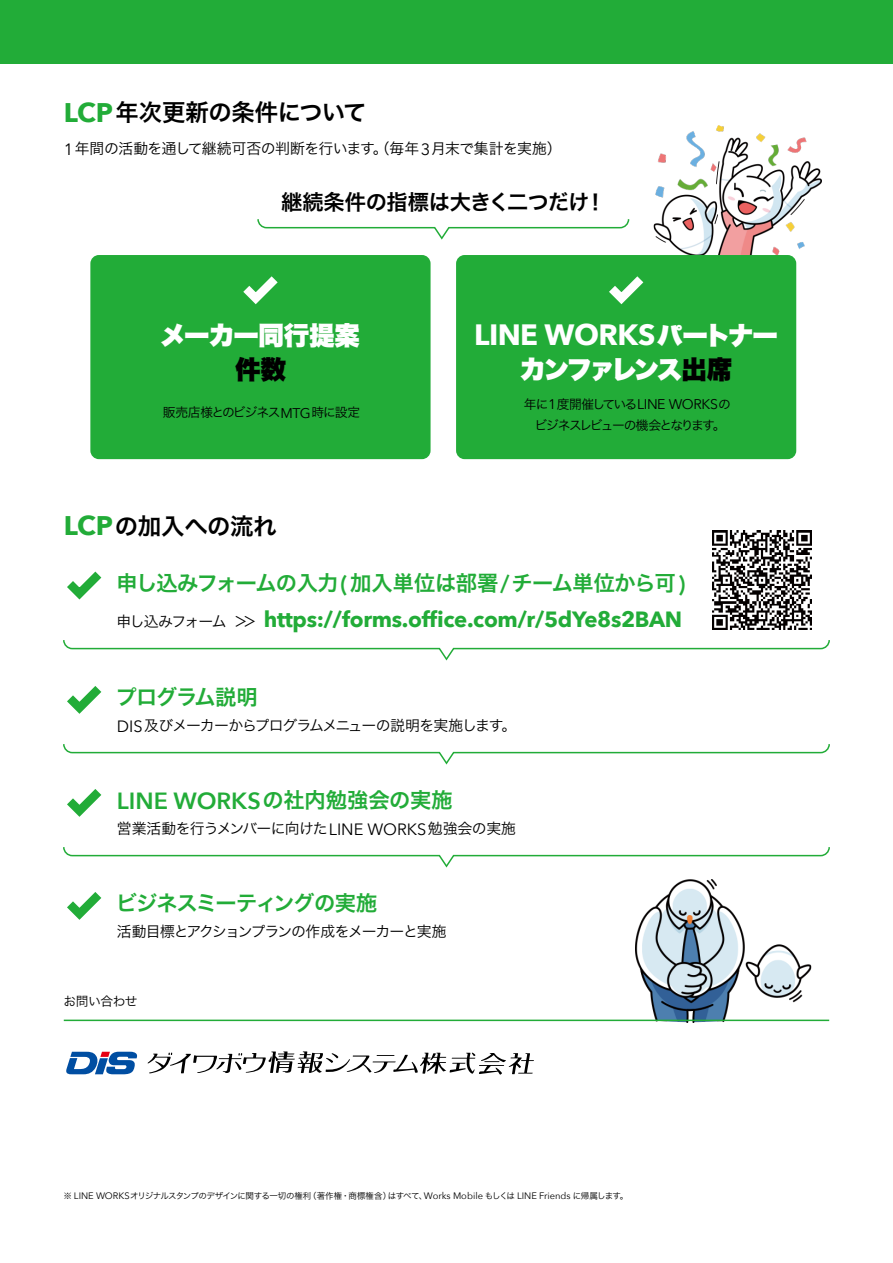
<style>
.page{position:relative;width:893px;height:1263px;background:#fff}
.page>*{position:absolute;margin:0;border:0;box-sizing:border-box;transform-origin:0 0}
.t1{font:700 29.4px "Avenir Next";letter-spacing:-.02em;color:#fff}
.t2{font:25.5px "Hira Kaku Std W9";letter-spacing:-.09em;color:#fff}
.t3{font:25.5px "Hira Kaku Std W9";letter-spacing:-.035em;color:#fff}
.t4{font:25.5px "Hira Kaku Std W9";color:#000}
.t5{font:23.4px "Hira Kaku Std W6";letter-spacing:-.02em;color:#000}
.t6{font:600 23.4px "Avenir Next";color:#22ac38}
.t7{font:700 22.05px "Avenir Next";letter-spacing:-.015em;color:#22ac38}
.t8{font:21.3px "Hira Kaku Std W6";letter-spacing:-.04em;color:#22ac38}
.t9{font:21.3px "Hira Kaku Std W6";letter-spacing:-.02em;color:#000}
.t10{font:14.85px "Hira Kaku Std W3";letter-spacing:-.035em;color:#000}
.t11{font:14.85px "Hira Kaku Std W3";letter-spacing:-.075em;color:#000}
.t12{font:14.85px "Hira Kaku Std W3";letter-spacing:-.08em;color:#000}
.t13{font:14.85px "Hira Kaku Std W3";letter-spacing:-.09em;color:#000}
.t14{font:12.75px "Hira Kaku Std W3";letter-spacing:-.125em;color:#000}
.t15{font:12.75px "Hira Kaku Std W3";letter-spacing:-.08em;color:#000}
.t16{font:12.75px "Hira Kaku Std W3";letter-spacing:-.13em;color:#000}
.t17{font:12.75px "Hira Kaku Std W3";letter-spacing:-.105em;color:#000}
.t18{font:9.3px "Avenir Next";color:#000}
.t19{font:8.55px "Hira Kaku Std W3";letter-spacing:-.06em;color:#000}
.s1{font-family:"Avenir Next";font-weight:700;font-size:26.85px;color:#22ac38}
.s2{font-family:"Avenir Next";font-size:16.35px}
.s3{font-family:"Avenir Next";font-size:14.1px}
.s4{font-family:"Hira Kaku Std W9";font-weight:400;font-size:25.5px}
.s5{color:#000}
.s6{font-family:"Avenir Next";font-weight:600;font-size:23.4px}
.s7{font-family:"Hira Kaku Std W6";font-weight:400;font-size:21.3px}
.s8{font-family:"Avenir Next";font-size:9.3px}
.s9{font-family:"Hira Kaku Std W3";font-size:8.55px}
</style>
<div class="page">
<img style="left:654px;top:126px;width:168px;height:138px">
<svg style="left:66px;top:1052px;width:71px;height:22px"></svg>
<svg style="left:147px;top:1051px;width:387px;height:24px"></svg>
<div style="left:0;top:0;width:893px;height:64px;background:#22ac38"></div>
<svg style="left:63px;top:640px;width:767px;height:21px"></svg>
<svg style="left:257px;top:219px;width:373px;height:21px"></svg>
<svg style="left:67px;top:571px;width:35px;height:29px"></svg>
<div style="left:90px;top:255px;width:341px;height:204px;background:#22ac38;border-radius:9px"></div>
<svg style="left:243px;top:276px;width:35px;height:29px"></svg>
<div style="left:456px;top:255px;width:340px;height:204px;background:#22ac38;border-radius:9px"></div>
<svg style="left:609px;top:276px;width:35px;height:29px"></svg>
<svg style="left:63px;top:744px;width:767px;height:21px"></svg>
<svg style="left:67px;top:686px;width:35px;height:28px"></svg>
<svg style="left:67px;top:789px;width:35px;height:28px"></svg>
<svg style="left:67px;top:892px;width:35px;height:28px"></svg>
<img style="left:712px;top:530px;width:99px;height:99px">
<img style="left:636px;top:879px;width:175px;height:143px">
<svg style="left:63px;top:847px;width:767px;height:21px"></svg>
<hr style="left:64px;top:1019px;width:765px;height:2px;background:#22ac38">
<h3 class="t5" style="left:64px;top:94px;width:304px"><span class="s1">LCP</span>年次更新の条件について</h3>
<p class="t10" style="left:64px;top:138px;width:500px"><span class="s2">1</span>年間の活動を通して継続可否の判断を行います。（毎年<span class="s2">3</span>月末で集計を実施(</p>
<h3 class="t9" style="left:281px;top:186px;width:310px">継続条件の指標は大きく二つだけ</h3>
<h3 class="t9" style="left:585px;top:186px;width:23px">!</h3>
<h2 class="t3" style="left:161px;top:321px;width:201px">メーカー同行提案</h2>
<h2 class="t4" style="left:235px;top:355px;width:52px">件数</h2>
<p class="t15" style="left:163px;top:403px;width:199px">販売店様とのビジネス<span class="s3">MTG</span>時に設定</p>
<h3 class="t5" style="left:64px;top:508px;width:214px"><span class="s1">LCP</span>の加入への流れ</h3>
<h1 class="t1" style="left:474px;top:309px;width:305px">LINE WORKS<span class="s4">パートナー</span></h1>
<h2 class="t2" style="left:520px;top:355px;width:214px">カンファレンス<span class="s5">出席</span></h2>
<p class="t14" style="left:524px;top:394px;width:209px">年に<span class="s3">1</span>度開催している<span class="s3">LINE WORKS</span>の</p>
<p class="t16" style="left:534px;top:416px;width:182px">ビジネスレビューの機会となります</p>
<p class="t17" style="left:713px;top:416px;width:14px">。</p>
<h3 class="t8" style="left:117px;top:567px;width:570px">申し込みフォームの入力<span class="s6">(</span>加入単位は部署<span class="s6">/</span>チーム単位から可<span class="s6">(</span></h3>
<p class="t13" style="left:117px;top:610px;width:142px">申し込みフォーム＞＞</p>
<h3 class="t7" style="left:264px;top:600px;width:420px">https://forms.office.com r/ /5dYe8 2s BAN</h3>
<h3 class="t8" style="left:116px;top:681px;width:144px">プログラム説明</h3>
<p class="t11" style="left:117px;top:714px;width:401px"><span class="s2">DIS</span> 及びメーカーからプログラムメニューの説明を実施します。</p>
<h3 class="t6" style="left:117px;top:781px;width:337px">LINE WORKS<span class="s7">の社内勉強会の実施</span></h3>
<p class="t10" style="left:117px;top:817px;width:401px">営業活動を行うメンバーに向けた<span class="s2">LINE WORKS</span>勉強会の実施</p>
<h3 class="t8" style="left:116px;top:887px;width:263px">ビジネスミーティングの実施</h3>
<p class="t12" style="left:117px;top:920px;width:331px">活動目標とアクションプランの作成をメーカーと実施</p>
<p class="t17" style="left:63px;top:991px;width:76px">お問い合わせ</p>
<p class="t19" style="left:63px;top:1189px;width:249px">※ <span class="s8">LINE WORKS</span>オリジナルスタンプのデザインに関する一切の権利</p>
<p class="t19" style="left:308px;top:1189px;width:84px">（著作権・商標権含）</p>
<p class="t18" style="left:424px;top:1188px;width:206px">Works Mobile <span class="s9">もしくは</span> LINE Friends <span class="s9">に帰属します。</span></p>
<p class="t19" style="left:388px;top:1189px;width:41px">はすべて、</p>
</div>
